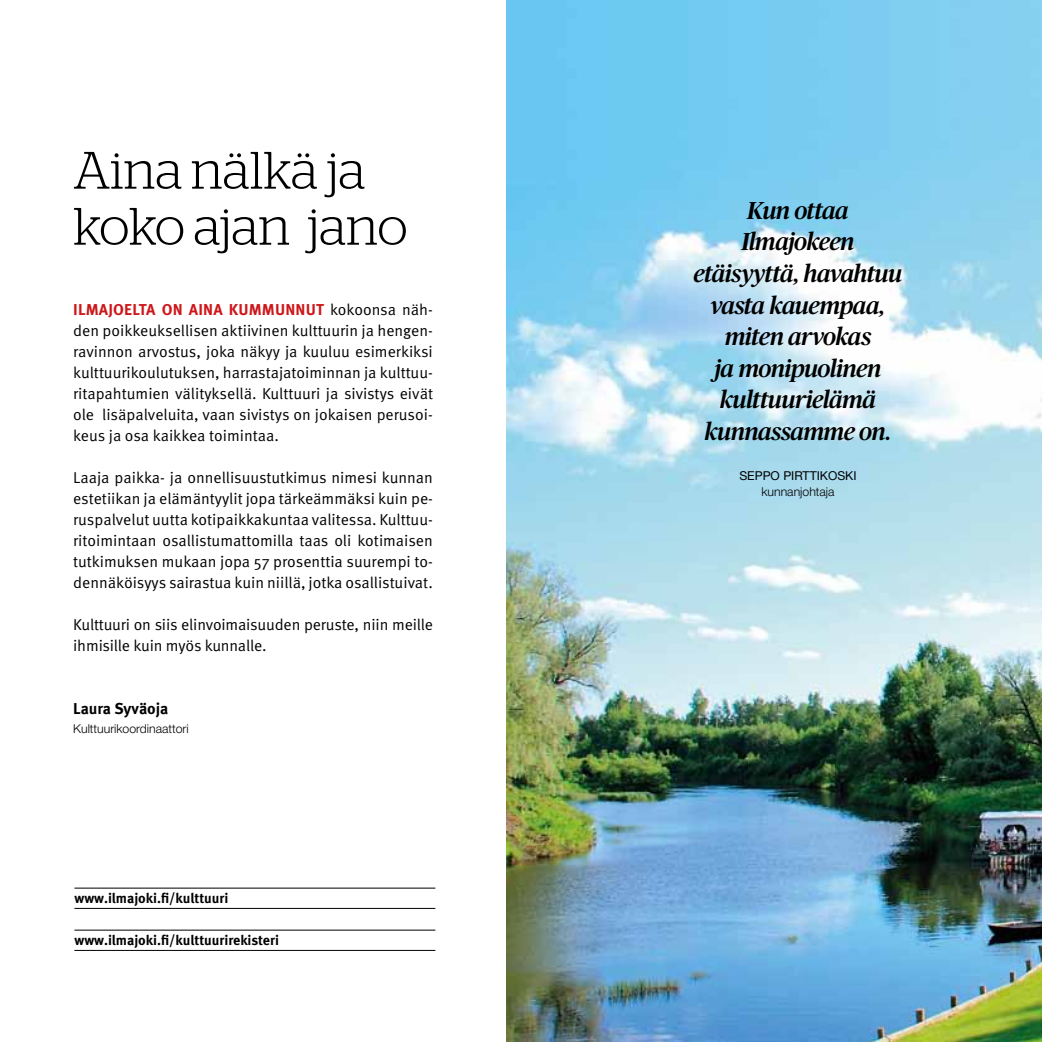
<style>
.page{position:relative;width:1042px;height:1042px;background:#fff}
.page>*{position:absolute;margin:0;border:0;box-sizing:border-box;transform-origin:0 0}
.t1{font:300 52.5px/56px "Stag";color:#000}
.t2{font:italic 500 24.5px/31.5px "Publico";letter-spacing:-.025em;color:#000;text-align:center}
.t3{font:15.75px/21px "Meta Pro";letter-spacing:-.01em;color:#000;text-align:justify}
.t4{font:700 15.75px "Meta Pro";color:#000}
.t5{font:700 14px "Meta Pro";color:#000}
.t6{font:300 12.25px "Helvetica Neue";color:#000}
.t7{font:12.25px "Helvetica Neue";color:#000}
.s1{font-weight:700;color:#cd171a}
</style>
<div class="page">
<img style="left:507px;top:0;width:535px;height:1042px">
<hr style="left:74px;top:888px;width:361px;height:1px;background:#000">
<hr style="left:74px;top:908px;width:361px;height:1px;background:#000">
<hr style="left:74px;top:930px;width:361px;height:1px;background:#000">
<hr style="left:74px;top:950px;width:361px;height:1px;background:#000">
<h1 class="t1" style="left:73px;top:142px;width:336px">Aina nälkä ja koko ajan jano</h1>
<p class="t3" style="left:73px;top:300px;width:361px"><span class="s1">Ilmajoelta on aina kummunnut</span> kokoonsa näh&shy;den poikkeuksellisen aktiivinen kulttuurin ja hengen&shy;ravinnon arvostus, joka näkyy ja kuuluu esimerkiksi kulttuurikoulutuksen, harrastajatoiminnan ja kulttuu&shy;ritapahtumien välityksellä. Kulttuuri ja sivistys eivät ole lisäpalveluita, vaan sivistys on jokaisen perusoi&shy;keus ja osa kaikkea toimintaa.</p>
<p class="t3" style="left:73px;top:468px;width:361px">Laaja paikka- ja onnellisuustutkimus nimesi kunnan estetiikan ja elämäntyylit jopa tärkeämmäksi kuin pe&shy;ruspalvelut uutta kotipaikkakuntaa valitessa. Kulttuu&shy;ritoimintaan osallistumattomilla taas oli kotimaisen tutkimuksen mukaan jopa 57 prosenttia suurempi to&shy;dennäköisyys sairastua kuin niillä, jotka osallistuivat.</p>
<p class="t3" style="left:73px;top:614px;width:361px">Kulttuuri on siis elinvoimaisuuden peruste, niin meille ihmisille kuin myös kunnalle.</p>
<p class="t4" style="left:73px;top:699px;width:97px">Laura Syväoja</p>
<p class="t6" style="left:73px;top:721px;width:117px">Kulttuurikoordinaattori</p>
<p class="t5" style="left:74px;top:889px;width:155px">www.ilmajoki.fi/kulttuuri</p>
<p class="t5" style="left:74px;top:931px;width:206px">www.ilmajoki.fi/kulttuurirekisteri</p>
<h2 class="t2" style="left:693px;top:193px;width:210px">Kun ottaa<br>Ilmajokeen etäisyyttä, havahtuu vasta kauempaa, miten arvokas<br>ja monipuolinen kulttuurielämä kunnassamme on.</h2>
<p class="t7" style="left:739px;top:468px;width:119px">SEPPO PIRTTIKOSKI</p>
<p class="t6" style="left:761px;top:484px;width:75px">kunnanjohtaja</p>
</div>
